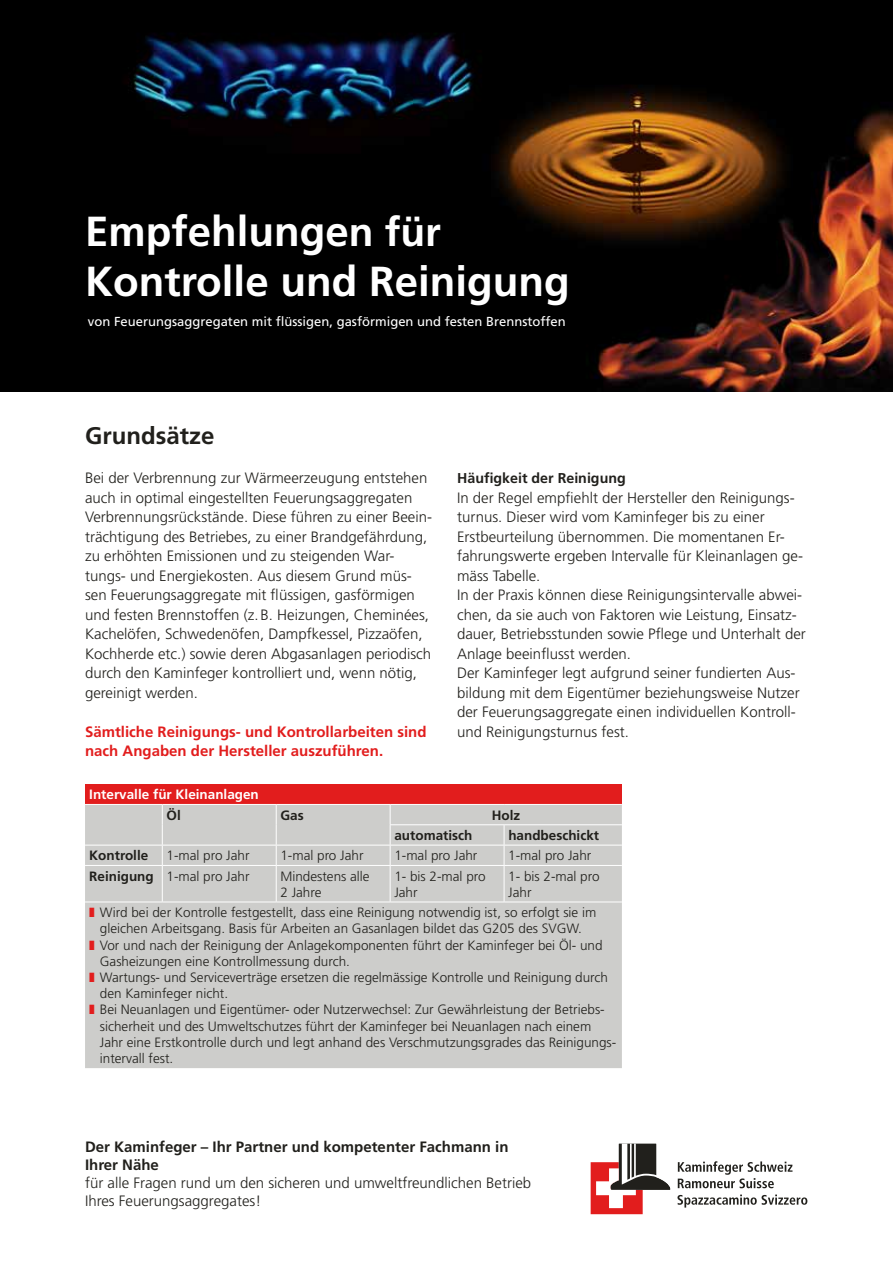
<style>
.page{position:relative;width:893px;height:1263px;background:#fff}
.page>*{position:absolute;margin:0;border:0;box-sizing:border-box;transform-origin:0 0}
.t1{font:700 42px/49.5px "Frutiger LT";color:#fff}
.t2{font:700 24px "Frutiger LT";color:#21201c}
.t3{font:300 15px/19.5px "Frutiger LT";color:#21201c}
.t4{font:700 15px/19.5px "Frutiger LT";color:#e21d1d}
.t5{font:700 15px/18px "Frutiger LT";color:#21201c}
.t6{font:700 14.25px "Frutiger LT";color:#21201c}
.t7{font:300 13.5px/16.2px "Frutiger LT";color:#21201c}
.t8{font:700 13.5px "Frutiger LT";color:#21201c}
.t9{font:700 13.5px "Frutiger LT";color:#fff}
.t10{font:13.05px "Frutiger LT";color:#fff}
.s1{font-size:40.5px}
.s2{font-weight:700}
</style>
<div class="page">
<img style="left:0;top:0;width:893px;height:392px">
<div style="left:85px;top:784px;width:537px;height:20px;background:#e21d1d"></div>
<div style="left:85px;top:805px;width:537px;height:263px;background:#cdcdcb"></div>
<hr style="left:390px;top:824px;width:114px;height:1px;background:#fff">
<hr style="left:504px;top:824px;width:118px;height:1px;background:#fff">
<hr style="left:85px;top:845px;width:77px;height:1px;background:#fff">
<hr style="left:162px;top:845px;width:114px;height:1px;background:#fff">
<svg style="left:162px;top:805px;width:1px;height:60px"></svg>
<hr style="left:276px;top:845px;width:114px;height:1px;background:#fff">
<svg style="left:276px;top:805px;width:1px;height:60px"></svg>
<hr style="left:390px;top:845px;width:114px;height:1px;background:#fff">
<svg style="left:390px;top:805px;width:1px;height:60px"></svg>
<hr style="left:504px;top:845px;width:118px;height:1px;background:#fff">
<svg style="left:504px;top:825px;width:1px;height:40px"></svg>
<hr style="left:85px;top:865px;width:77px;height:1px;background:#fff">
<hr style="left:162px;top:865px;width:114px;height:1px;background:#fff">
<hr style="left:162px;top:866px;width:1px;height:35px;background:#fff">
<hr style="left:276px;top:865px;width:114px;height:1px;background:#fff">
<hr style="left:276px;top:866px;width:1px;height:35px;background:#fff">
<hr style="left:390px;top:865px;width:114px;height:1px;background:#fff">
<hr style="left:390px;top:866px;width:1px;height:35px;background:#fff">
<hr style="left:504px;top:865px;width:118px;height:1px;background:#fff">
<hr style="left:504px;top:866px;width:1px;height:35px;background:#fff">
<hr style="left:85px;top:901px;width:77px;height:1px;background:#fff">
<hr style="left:162px;top:901px;width:114px;height:1px;background:#fff">
<hr style="left:276px;top:901px;width:114px;height:1px;background:#fff">
<hr style="left:390px;top:901px;width:114px;height:1px;background:#fff">
<hr style="left:504px;top:901px;width:118px;height:1px;background:#fff">
<svg style="left:591px;top:1143px;width:216px;height:71px"></svg>
<svg style="left:90px;top:908px;width:4px;height:9px"></svg>
<svg style="left:90px;top:940px;width:4px;height:10px"></svg>
<svg style="left:90px;top:972px;width:4px;height:10px"></svg>
<svg style="left:90px;top:1005px;width:4px;height:9px"></svg>
<h1 class="t1" style="left:85px;top:207px;width:486px">Empfehlunge<span class="s1">n für<br></span>Kontrolle und Reinigung</h1>
<p class="t10" style="left:88px;top:314px;width:479px">von Feuerungsaggregaten mit flüssigen, gasförmigen und festen Brennstoffen</p>
<h2 class="t2" style="left:85px;top:422px;width:131px">Grundsätze</h2>
<p class="t3" style="left:85px;top:468px;width:349px">Bei der Verbrennung zur Wärmeerzeugung entstehen auch in optimal eingestellten Feuerungsaggregaten Verbrennungsrückstände. Diese führen zu einer Beein&shy;trächtigung des Betriebes, zu einer Brandgefährdung, zu erhöhten Emissionen und zu steigenden War&shy;tungs- und Energiekosten. Aus diesem Grund müs&shy;sen Feuerungsaggregate mit flüssigen, gasförmigen und festen Brennstoffen (z.B. Heizungen, Cheminées, Kachelöfen, Schwedenöfen, Dampfkessel, Pizzaöfen, Kochherde etc.) sowie deren Abgasanlagen periodisch durch den Kaminfeger kontrolliert und, wenn nötig, gereinigt werden.</p>
<p class="t6" style="left:457px;top:470px;width:170px">Häufigkeit der Reinigung</p>
<p class="t3" style="left:457px;top:488px;width:350px">In der Regel empfiehlt der Hersteller den Reinigungs&shy;turnus. Dieser wird vom Kaminfeger bis zu einer Erstbeurteilung übernommen. Die momentanen Er&shy;fahrungswerte ergeben Intervalle für Kleinanlagen ge&shy;mäss Tabelle.<br>In der Praxis können diese Reinigungsintervalle abwei&shy;chen, da sie auch von Faktoren wie Leistung, Einsatz&shy;dauer, Betriebsstunden sowie Pflege und Unterhalt der Anlage beeinflusst werden.<br>Der Kaminfeger legt aufgrund seiner fundierten Aus&shy;bildung mit dem Eigentümer beziehungsweise Nutzer der Feuerungsaggregate einen individuellen Kontroll&shy;und Reinigungsturnus fest.</p>
<p class="t4" style="left:85px;top:722px;width:343px">Sämtliche Reinigungs- und Kontrollarbeiten sind nach Angaben der Hersteller auszuführen.</p>
<p class="t9" style="left:89px;top:787px;width:171px">Intervalle für Kleinanlagen</p>
<p class="t8" style="left:167px;top:807px;width:16px">Öl</p>
<p class="t8" style="left:280px;top:807px;width:25px">Gas</p>
<p class="t8" style="left:492px;top:807px;width:30px">Holz</p>
<p class="t8" style="left:394px;top:827px;width:80px">automatisch</p>
<p class="t8" style="left:508px;top:827px;width:92px">handbeschickt</p>
<p class="t8" style="left:89px;top:848px;width:61px">Kontrolle</p>
<p class="t7" style="left:167px;top:848px;width:85px">1-mal pro Jahr</p>
<p class="t7" style="left:280px;top:848px;width:85px">1-mal pro Jahr</p>
<p class="t7" style="left:394px;top:848px;width:85px">1-mal pro Jahr</p>
<p class="t7" style="left:508px;top:848px;width:85px">1-mal pro Jahr</p>
<p class="t7" style="left:89px;top:868px;width:162px"><span class="s2">Reinigung</span> 1-mal pro Jahr</p>
<p class="t7" style="left:280px;top:868px;width:91px">Mindestens alle<br>2 Jahre</p>
<p class="t7" style="left:394px;top:868px;width:93px">1- bis 2-mal pro<br>Jahr</p>
<p class="t7" style="left:508px;top:868px;width:93px">1- bis 2-mal pro<br>Jahr</p>
<p class="t7" style="left:100px;top:905px;width:518px">Wird bei der Kontrolle festgestellt, dass eine Reinigung notwendig ist, so erfolgt sie im gleichen Arbeitsgang. Basis für Arbeiten an Gasanlagen bildet das G205 des SVGW.<br>Vor und nach der Reinigung der Anlagekomponenten führt der Kaminfeger bei Öl- und Gasheizungen eine Kontrollmessung durch.<br>Wartungs- und Serviceverträge ersetzen die regelmässige Kontrolle und Reinigung durch den Kaminfeger nicht.<br>Bei Neuanlagen und Eigentümer- oder Nutzerwechsel: Zur Gewährleistung der Betriebs&shy;sicherheit und des Umweltschutzes führt der Kaminfeger bei Neuanlagen nach einem Jahr eine Erstkontrolle durch und legt anhand des Verschmutzungsgrades das Reinigungs&shy;intervall fest.</p>
<p class="t5" style="left:85px;top:1137px;width:425px">Der Kaminfeger – Ihr Partner und kompetenter Fachmann in<br>Ihrer Nähe</p>
<p class="t3" style="left:85px;top:1174px;width:448px;line-height:18px">für alle Fragen rund um den sicheren und umweltfreundlichen Betrieb<br>Ihres Feuerungsaggregates!</p>
</div>
